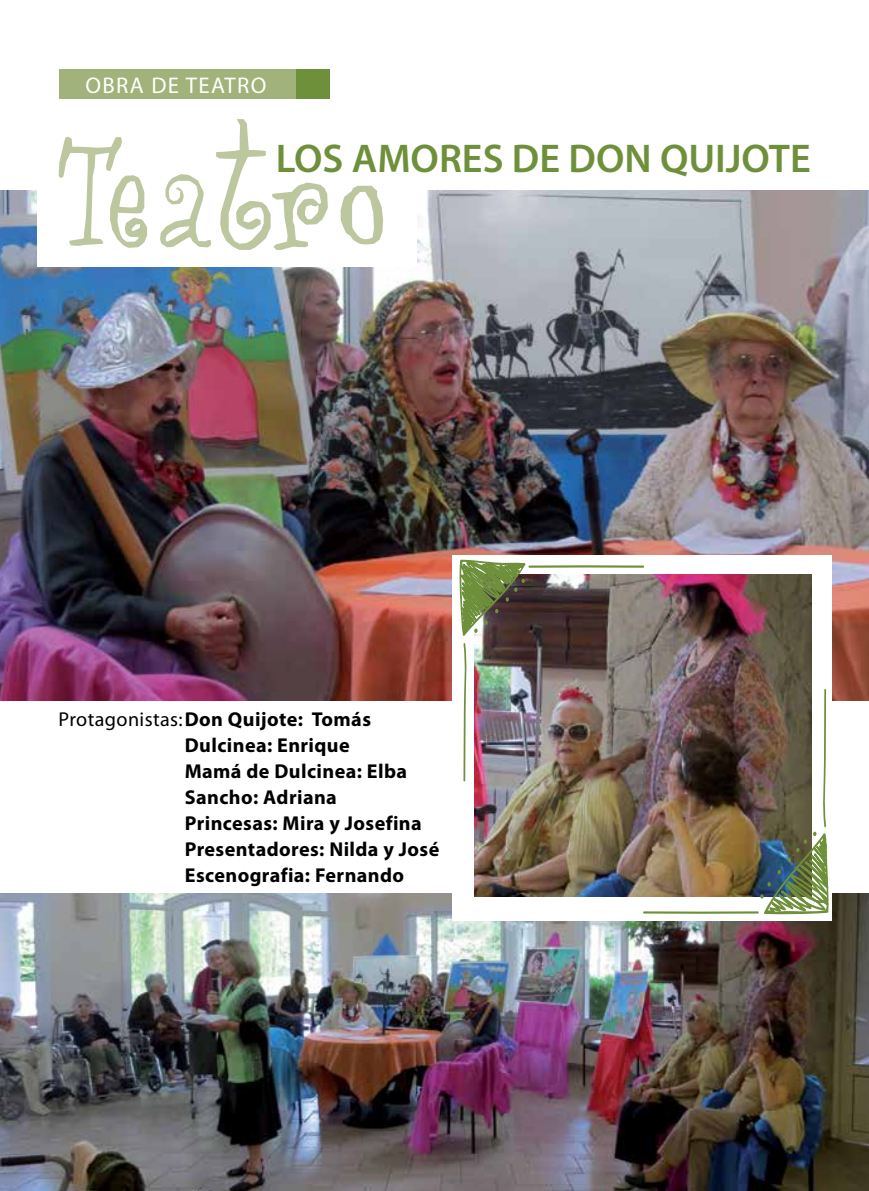
<style>
.page{position:relative;width:869px;height:1191px;background:#fff}
.page>*{position:absolute;margin:0;border:0;box-sizing:border-box;transform-origin:0 0}
.t1{font:600 40.25px "Myriad Pro";color:#6f903a}
.t2{font:22.75px "Myriad Pro";color:#fff}
.t3{font:700 20.12px/25.9px "Myriad Pro";letter-spacing:.02em;color:#000}
.s1{font-weight:400}
</style>
<div class="page">
<img style="left:0;top:893px;width:868px;height:298px">
<img style="left:0;top:190px;width:868px;height:510px">
<div style="left:37px;top:168px;width:380px;height:98px;background:#fff"></div>
<div style="left:452px;top:555px;width:379px;height:365px;background:#fff"></div>
<div style="left:59px;top:69px;width:244px;height:30px;background:#a1b27b"></div>
<div style="left:296px;top:69px;width:33px;height:30px;background:#6f903a"></div>
<svg style="left:59px;top:119px;width:324px;height:131px"></svg>
<img style="left:474px;top:574px;width:336px;height:322px">
<svg style="left:463px;top:643px;width:4px;height:138px"></svg>
<hr style="left:528px;top:565px;width:116px;height:3px;background:#6f903a">
<hr style="left:642px;top:911px;width:116px;height:3px;background:#6f903a">
<svg style="left:459px;top:559px;width:67px;height:77px;background:#727b51"></svg>
<img style="left:759px;top:688px;width:69px;height:226px">
<p class="t2" style="left:85px;top:71px;width:115px">OBRA DE TEATRO</p>
<h1 class="t1" style="left:276px;top:133px;width:536px">LOS AMORES DE DON QUIJOTE</h1>
<p class="t3" style="left:185px;top:706px;width:256px;text-indent:-126px"><span class="s1">Protagonistas:</span>Don Quijote: Tomás<br>Dulcinea: Enrique<br>Mamá de Dulcinea: Elba<br>Sancho: Adriana<br>Princesas: Mira y Josefina<br>Presentadores: Nilda y José<br>Escenografia: Fernando</p>
</div>
